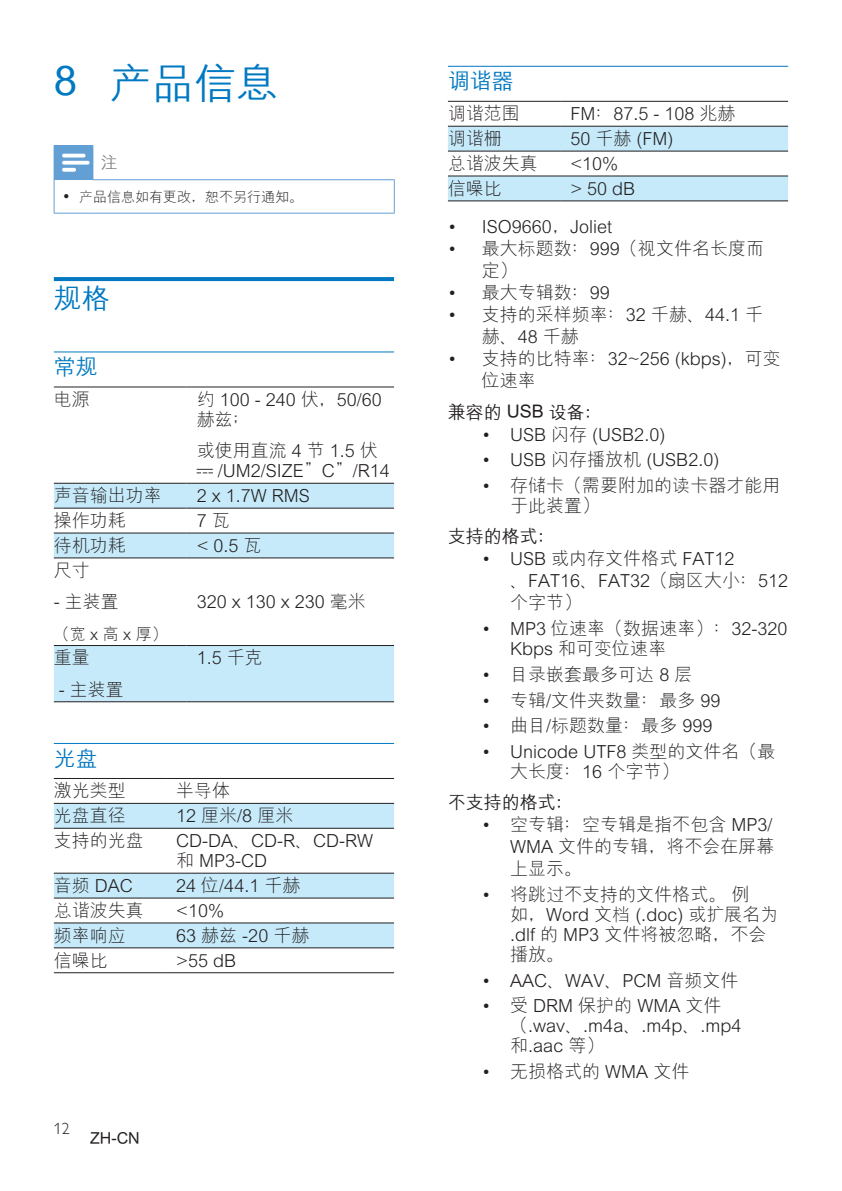
<style>
.page{position:relative;width:842px;height:1191px;background:#fff}
.page>*{position:absolute;margin:0;border:0;box-sizing:border-box;transform-origin:0 0}
.t1{font:42px "M Hei GB Medium";color:#0079c2}
.t2{font:28px "M Hei GB Medium";color:#0079c2}
.t3{font:22px "M Hei GB Medium";color:#0079c2}
.t4{font:18px/20px "M Hei GB Light";color:#231f20}
.t5{font:18px "M Hei GB Medium";color:#231f20}
.t6{font:17px "M Hei GB Medium";color:#808285}
.t7{font:16px "M Hei GB Light";letter-spacing:.28em;color:#231f20}
.t8{font:16px "M Hei GB Medium";color:#231f20}
.t9{font:16px "Gill Sans Alt One WGL Light";color:#231f20}
.t10{font:14px "M Hei GB Light";color:#231f20}
.s1{font-family:"Gill Sans Alt One WGL Light";font-size:17px}
.s2{font-family:"Gill Sans Alt One WGL Light"}
</style>
<div class="page">
<svg style="left:54px;top:277px;width:340px;height:4px"></svg>
<hr style="left:54px;top:351px;width:340px;height:1px;background:#0079c2">
<hr style="left:54px;top:743px;width:340px;height:1px;background:#0079c2">
<div style="left:54px;top:146px;width:39px;height:34px;background:#629fd5"></div>
<hr style="left:54px;top:180px;width:1px;height:33px;background:#629fd5">
<hr style="left:394px;top:180px;width:1px;height:33px;background:#629fd5">
<hr style="left:54px;top:213px;width:39px;height:1px;background:#629fd5">
<hr style="left:93px;top:213px;width:302px;height:1px;background:#629fd5">
<hr style="left:54px;top:145px;width:39px;height:1px;background:#629fd5">
<hr style="left:93px;top:146px;width:1px;height:33px;background:#629fd5">
<hr style="left:93px;top:179px;width:302px;height:1px;background:#629fd5">
<svg style="left:62px;top:154px;width:28px;height:18px"></svg>
<svg style="left:54px;top:484px;width:340px;height:217px"></svg>
<hr style="left:54px;top:386px;width:132px;height:1px;background:#231f20">
<hr style="left:186px;top:386px;width:208px;height:1px;background:#231f20">
<hr style="left:54px;top:507px;width:132px;height:1px;background:#231f20">
<hr style="left:186px;top:507px;width:208px;height:1px;background:#231f20">
<hr style="left:54px;top:557px;width:132px;height:1px;background:#231f20">
<hr style="left:186px;top:557px;width:208px;height:1px;background:#231f20">
<hr style="left:54px;top:701px;width:132px;height:1px;background:#231f20">
<hr style="left:186px;top:701px;width:208px;height:1px;background:#231f20">
<hr style="left:54px;top:483px;width:132px;height:1px;background:#231f20">
<hr style="left:186px;top:483px;width:208px;height:1px;background:#231f20">
<hr style="left:54px;top:532px;width:132px;height:1px;background:#231f20">
<hr style="left:186px;top:532px;width:208px;height:1px;background:#231f20">
<hr style="left:54px;top:645px;width:132px;height:1px;background:#231f20">
<hr style="left:186px;top:645px;width:208px;height:1px;background:#231f20">
<svg style="left:197px;top:468px;width:16px;height:6px"></svg>
<svg style="left:54px;top:804px;width:340px;height:143px;fill:#c6eafa"></svg>
<hr style="left:54px;top:778px;width:112px;height:1px;background:#231f20">
<hr style="left:166px;top:778px;width:228px;height:1px;background:#231f20">
<hr style="left:54px;top:827px;width:112px;height:1px;background:#231f20">
<hr style="left:166px;top:827px;width:228px;height:1px;background:#231f20">
<hr style="left:54px;top:897px;width:112px;height:1px;background:#231f20">
<hr style="left:166px;top:897px;width:228px;height:1px;background:#231f20">
<hr style="left:54px;top:947px;width:112px;height:1px;background:#231f20">
<hr style="left:166px;top:947px;width:228px;height:1px;background:#231f20">
<hr style="left:54px;top:972px;width:112px;height:1px;background:#231f20">
<hr style="left:166px;top:972px;width:228px;height:1px;background:#231f20">
<hr style="left:54px;top:803px;width:112px;height:1px;background:#231f20">
<hr style="left:166px;top:803px;width:228px;height:1px;background:#231f20">
<hr style="left:54px;top:872px;width:112px;height:1px;background:#231f20">
<hr style="left:166px;top:872px;width:228px;height:1px;background:#231f20">
<hr style="left:54px;top:922px;width:112px;height:1px;background:#231f20">
<hr style="left:166px;top:922px;width:228px;height:1px;background:#231f20">
<hr style="left:448px;top:66px;width:340px;height:1px;background:#0079c2">
<svg style="left:448px;top:127px;width:340px;height:73px"></svg>
<hr style="left:448px;top:101px;width:112px;height:1px;background:#231f20">
<hr style="left:560px;top:101px;width:228px;height:1px;background:#231f20">
<hr style="left:448px;top:151px;width:112px;height:1px;background:#231f20">
<hr style="left:560px;top:151px;width:228px;height:1px;background:#231f20">
<hr style="left:448px;top:200px;width:112px;height:1px;background:#231f20">
<hr style="left:560px;top:200px;width:228px;height:1px;background:#231f20">
<hr style="left:448px;top:126px;width:112px;height:1px;background:#231f20">
<hr style="left:560px;top:126px;width:228px;height:1px;background:#231f20">
<hr style="left:448px;top:175px;width:112px;height:1px;background:#231f20">
<hr style="left:560px;top:175px;width:228px;height:1px;background:#231f20">
<h1 class="t1" style="left:54px;top:63px;width:226px">8 产品信息</h1>
<p class="t6" style="left:101px;top:155px;width:18px">注</p>
<p class="t10" style="left:62px;top:189px;width:243px"><span class="s1">•</span> 产品信息如有更改，恕不另行通知。</p>
<h2 class="t2" style="left:54px;top:285px;width:57px">规格</h2>
<p class="t3" style="left:54px;top:356px;width:45px">常规</p>
<p class="t4" style="left:54px;top:390px;width:37px">电源</p>
<p class="t4" style="left:197px;top:390px;width:187px">约 100 - 240 伏，50/60赫兹；</p>
<p class="t4" style="left:218px;top:441px;width:174px;text-indent:-21px">或使用直流 4 节 1.5 伏/UM2/SIZE”C”/R14</p>
<p class="t4" style="left:54px;top:486px;width:109px">声音输出功率</p>
<p class="t4" style="left:197px;top:486px;width:115px">2 x 1.7W RMS</p>
<p class="t4" style="left:54px;top:511px;width:73px">操作功耗</p>
<p class="t4" style="left:197px;top:511px;width:35px">7 瓦</p>
<p class="t4" style="left:54px;top:536px;width:73px">待机功耗</p>
<p class="t4" style="left:197px;top:536px;width:66px">&lt; 0.5 瓦</p>
<p class="t4" style="left:54px;top:561px;width:37px">尺寸</p>
<p class="t4" style="left:54px;top:592px;width:66px">- 主装置</p>
<p class="t7" style="left:54px;top:625px;width:115px">（宽x高x厚）</p>
<p class="t4" style="left:197px;top:592px;width:171px">320 x 130 x 230 毫米</p>
<p class="t4" style="left:54px;top:648px;width:37px">重量</p>
<p class="t4" style="left:59px;top:679px;width:66px">- 主装置</p>
<p class="t4" style="left:197px;top:648px;width:68px">1.5 千克</p>
<p class="t3" style="left:54px;top:747px;width:45px">光盘</p>
<p class="t4" style="left:54px;top:781px;width:73px">激光类型</p>
<p class="t4" style="left:176px;top:781px;width:55px">半导体</p>
<p class="t4" style="left:54px;top:806px;width:73px">光盘直径</p>
<p class="t4" style="left:176px;top:806px;width:119px">12 厘米/8 厘米</p>
<p class="t4" style="left:54px;top:831px;width:92px">支持的光盘</p>
<p class="t4" style="left:176px;top:831px;width:198px">CD-DA、CD-R、CD-RW和 MP3-CD</p>
<p class="t4" style="left:54px;top:876px;width:81px">音频 DAC</p>
<p class="t4" style="left:176px;top:876px;width:126px">24 位/44.1 千赫</p>
<p class="t4" style="left:54px;top:901px;width:92px">总谐波失真</p>
<p class="t4" style="left:176px;top:901px;width:49px">&lt;10%</p>
<p class="t4" style="left:54px;top:925px;width:73px">频率响应</p>
<p class="t4" style="left:176px;top:925px;width:135px">63 赫兹 -20 千赫</p>
<p class="t4" style="left:54px;top:950px;width:55px">信噪比</p>
<p class="t4" style="left:176px;top:950px;width:61px">&gt;55 dB</p>
<p class="t9" style="left:54px;top:1118px;width:17px">12</p>
<p class="t8" style="left:90px;top:1131px;width:51px">ZH-CN</p>
<p class="t3" style="left:448px;top:70px;width:67px">调谐器</p>
<p class="t4" style="left:448px;top:104px;width:74px">调谐范围</p>
<p class="t4" style="left:570px;top:104px;width:167px">FM：87.5 - 108 兆赫</p>
<p class="t4" style="left:448px;top:129px;width:55px">调谐栅</p>
<p class="t4" style="left:570px;top:129px;width:105px">50 千赫 (FM)</p>
<p class="t4" style="left:448px;top:154px;width:92px">总谐波失真</p>
<p class="t4" style="left:570px;top:154px;width:49px">&lt;10%</p>
<p class="t4" style="left:448px;top:179px;width:55px">信噪比</p>
<p class="t4" style="left:570px;top:179px;width:66px">&gt; 50 dB</p>
<p class="t4" style="left:448px;top:217px;width:166px"><span class="s2">•</span> ISO9660，Joliet</p>
<p class="t4" style="left:482px;top:238px;width:284px;line-height:22px;text-indent:-34px"><span class="s2">•</span> 最大标题数：999（视文件名长度而定）</p>
<p class="t4" style="left:448px;top:283px;width:164px"><span class="s2">•</span> 最大专辑数：99</p>
<p class="t4" style="left:482px;top:304px;width:283px;line-height:22px;text-indent:-34px"><span class="s2">•</span> 支持的采样频率：32 千赫、44.1 千赫、48 千赫</p>
<p class="t4" style="left:482px;top:348px;width:300px;line-height:22px;text-indent:-34px"><span class="s2">•</span> 支持的比特率：32~256 (kbps)，可变位速率</p>
<p class="t5" style="left:448px;top:403px;width:157px">兼容的 USB 设备：</p>
<p class="t4" style="left:482px;top:425px;width:185px"><span class="s2">•</span> USB 闪存 (USB2.0)</p>
<p class="t4" style="left:482px;top:450px;width:239px"><span class="s2">•</span> USB 闪存播放机 (USB2.0)</p>
<p class="t4" style="left:510px;top:476px;width:272px;text-indent:-28px"><span class="s2">•</span> 存储卡（需要附加的读卡器才能用于此装置）</p>
<p class="t5" style="left:448px;top:528px;width:110px">支持的格式：</p>
<p class="t4" style="left:510px;top:548px;width:279px;line-height:22px;text-indent:-28px"><span class="s2">•</span> USB 或内存文件格式 FAT12、FAT16、FAT32（扇区大小：512个字节）</p>
<p class="t4" style="left:510px;top:619px;width:279px;text-indent:-28px"><span class="s2">•</span> MP3 位速率（数据速率）：32-320<br>Kbps 和可变位速率</p>
<p class="t4" style="left:482px;top:665px;width:212px"><span class="s2">•</span> 目录嵌套最多可达 8 层</p>
<p class="t4" style="left:482px;top:690px;width:240px"><span class="s2">•</span> 专辑/文件夹数量：最多 99</p>
<p class="t4" style="left:482px;top:716px;width:232px"><span class="s2">•</span> 曲目/标题数量：最多 999</p>
<p class="t4" style="left:510px;top:742px;width:267px;text-indent:-28px"><span class="s2">•</span> Unicode UTF8 类型的文件名（最大长度：16 个字节）</p>
<p class="t5" style="left:448px;top:793px;width:128px">不支持的格式：</p>
<p class="t4" style="left:510px;top:814px;width:266px;line-height:22px;text-align:justify;text-indent:-28px"><span class="s2">•</span> 空专辑：空专辑是指不包含 MP3/ WMA 文件的专辑，将不会在屏幕上显示。</p>
<p class="t4" style="left:510px;top:885px;width:270px;text-indent:-28px"><span class="s2">•</span> 将跳过不支持的文件格式。例<br>如，Word 文档 (.doc) 或扩展名为.dlf 的 MP3 文件将被忽略，不会播放。</p>
<p class="t4" style="left:482px;top:970px;width:258px"><span class="s2">•</span> AAC、WAV、PCM 音频文件</p>
<p class="t4" style="left:510px;top:996px;width:233px;text-indent:-28px"><span class="s2">•</span> 受 DRM 保护的 WMA 文件（.wav、.m4a、.m4p、.mp4和.aac 等）</p>
<p class="t4" style="left:482px;top:1062px;width:209px"><span class="s2">•</span> 无损格式的 WMA 文件</p>
</div>
